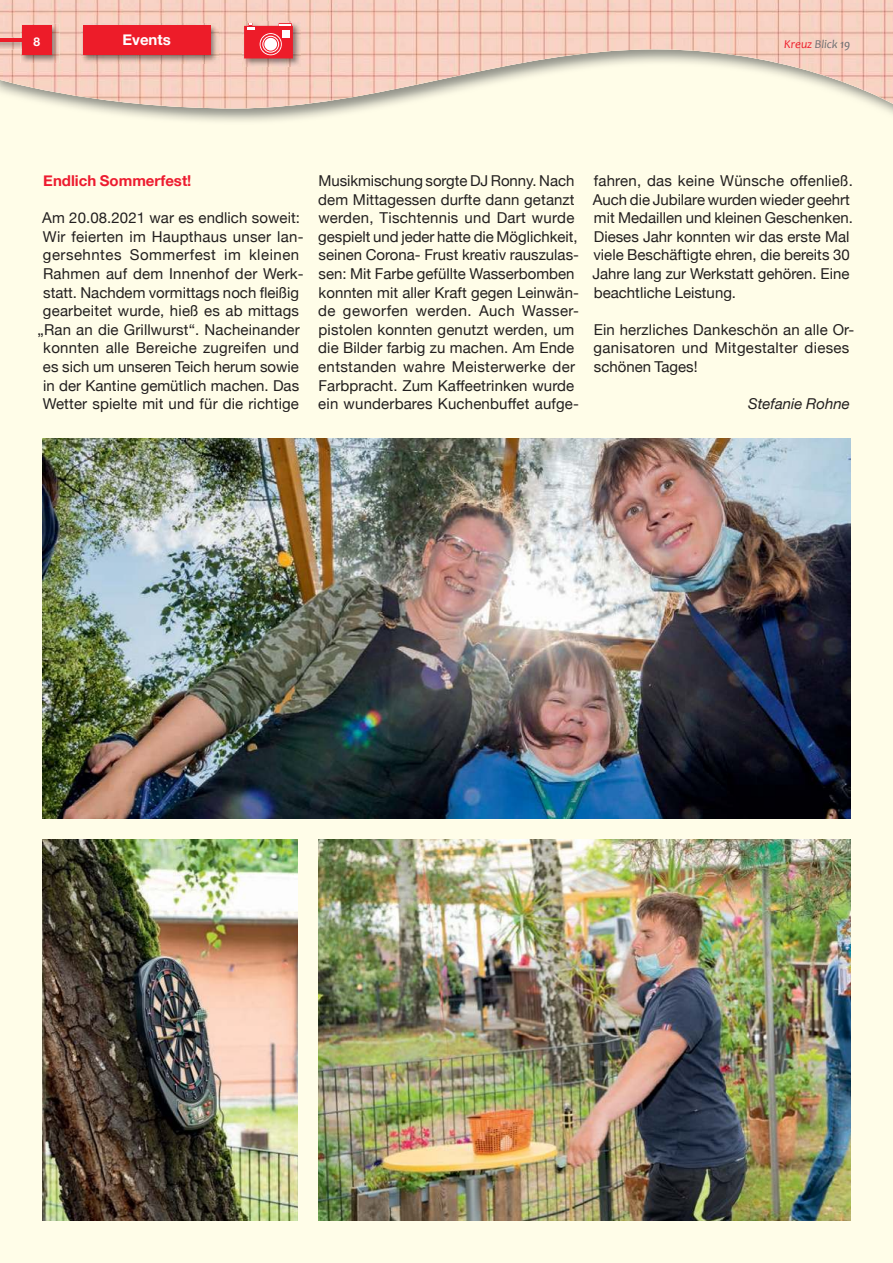
<style>
.page{position:relative;width:893px;height:1263px;background:#fffde8}
.page>*{position:absolute;margin:0;border:0;box-sizing:border-box;transform-origin:0 0}
.t1{font:15px/18.6px "Helvetica Neue";letter-spacing:.005em;color:#221f1f}
.t2{font:700 15px "Helvetica Neue";color:#ed1b2f}
.t3{font:italic 15px "Helvetica Neue";color:#221f1f}
.t4{font:700 15px "Helvetica Neue";color:#fff}
.t5{font:italic 12px "Candara";color:#6c6e70}
.t6{font:700 12px "Helvetica Neue";color:#fff}
.s1{color:#ed1c29}
</style>
<div class="page">
<img style="left:0;top:0;width:893px;height:108px">
<img style="left:81px;top:24px;width:137px;height:39px">
<div style="left:83px;top:26px;width:127px;height:29px;background:#ed1c29"></div>
<img style="left:242px;top:21px;width:59px;height:45px">
<svg style="left:244px;top:23px;width:49px;height:35px"></svg>
<svg style="left:260px;top:33px;width:22px;height:22px"></svg>
<div style="left:261px;top:34px;width:20px;height:20px;border:2px solid #ed1c29;border-radius:50%"></div>
<div style="left:263px;top:37px;width:15px;height:14px;border:1px solid #ed1c29;border-radius:50%"></div>
<img style="left:0;top:37px;width:20px;height:12px">
<hr style="left:0;top:39px;width:43px;height:3px;background:#ed1c29">
<img style="left:20px;top:24px;width:40px;height:39px">
<div style="left:22px;top:26px;width:30px;height:29px;background:#ed1c29"></div>
<img style="left:43px;top:438px;width:807px;height:381px">
<img style="left:319px;top:840px;width:531px;height:380px">
<img style="left:43px;top:840px;width:255px;height:380px">
<p class="t6" style="left:34px;top:35px;width:8px">8</p>
<p class="t4" style="left:123px;top:28px;width:50px">Events</p>
<p class="t5" style="left:784px;top:40px;width:68px"><span class="s1">Kreuz</span> Blick 19</p>
<p class="t2" style="left:43px;top:169px;width:150px">Endlich Sommerfest!</p>
<p class="t1" style="left:38px;top:209px;width:268px;text-align:center">Am 20.08.2021 war es endlich soweit:<br>Wir feierten im Haupthaus unser lan&shy;gersehntes Sommerfest im kleinen Rahmen auf dem Innenhof der Werk&shy;statt. Nachdem vormittags noch fleißig gearbeitet wurde, hieß es ab mittags „Ran an die Grillwurst“. Nacheinander konnten alle Bereiche zugreifen und es sich um unseren Teich herum sowie in der Kantine gemütlich machen. Das Wetter spielte mit und für die richtige</p>
<p class="t1" style="left:318px;top:172px;width:262px">Musikmischung sorgte DJ Ronny. Nach dem Mittagessen durfte dann getanzt werden, Tischtennis und Dart wurde gespielt und jeder hatte die Möglichkeit, seinen Corona- Frust kreativ rauszulas&shy;sen: Mit Farbe gefüllte Wasserbomben konnten mit aller Kraft gegen Leinwän&shy;de geworfen werden. Auch Wasser&shy;pistolen konnten genutzt werden, um die Bilder farbig zu machen. Am Ende entstanden wahre Meisterwerke der Farbpracht. Zum Kaffeetrinken wurde ein wunderbares Kuchenbuffet aufge-</p>
<p class="t1" style="left:592px;top:172px;width:262px">fahren, das keine Wünsche offenließ.<br>Auch die Jubilare wurden wieder geehrt mit Medaillen und kleinen Geschenken.<br>Dieses Jahr konnten wir das erste Mal viele Beschäftigte ehren, die bereits 30<br>Jahre lang zur Werkstatt gehören. Eine beachtliche Leistung.</p>
<p class="t1" style="left:594px;top:321px;width:262px">Ein herzliches Dankeschön an alle Or&shy;ganisatoren und Mitgestalter dieses schönen Tages!</p>
<p class="t3" style="left:748px;top:398px;width:103px">Stefanie Rohne</p>
</div>
